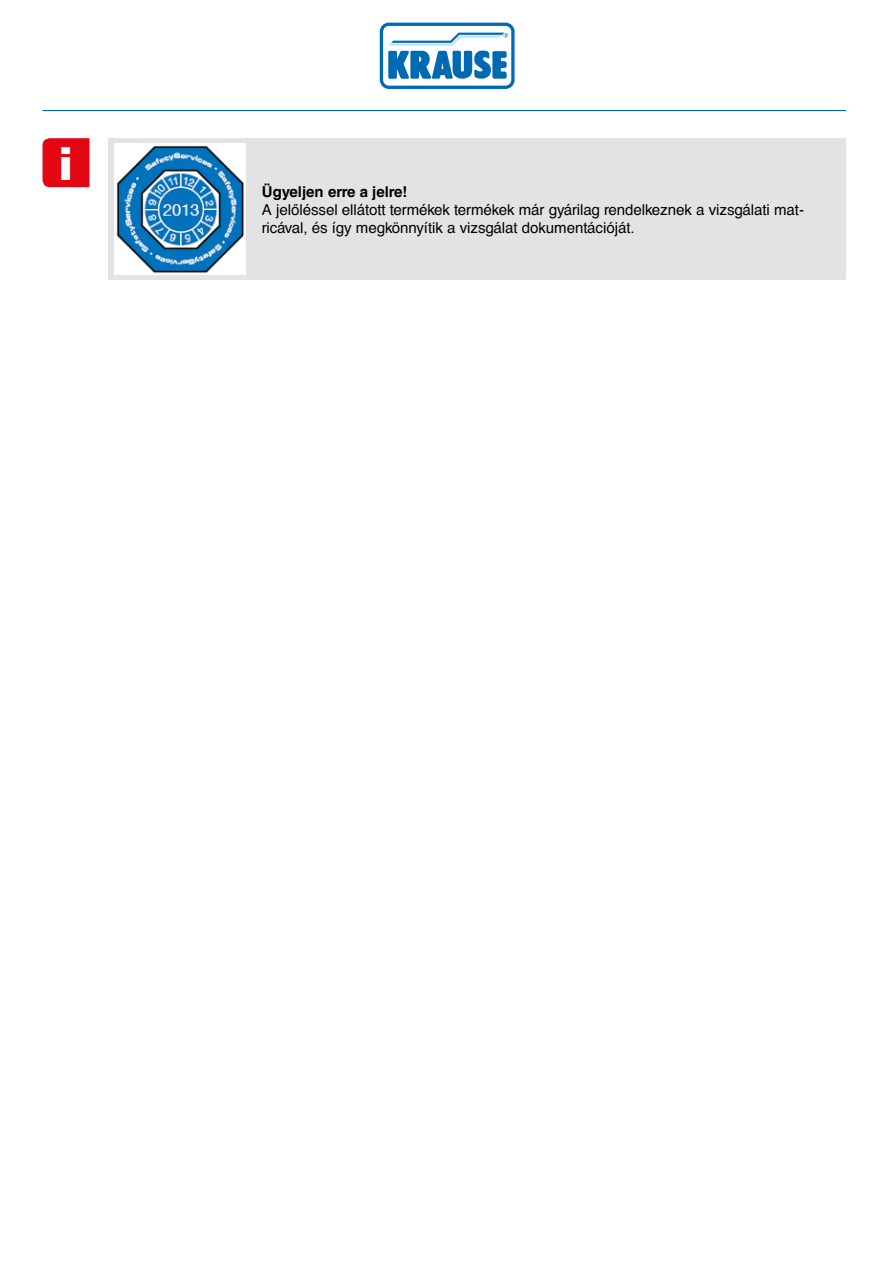
<style>
.page{position:relative;width:893px;height:1263px;background:#fff}
.page>*{position:absolute;margin:0;border:0;box-sizing:border-box;transform-origin:0 0}
.t1{font:48.9px "Microgramma D Bold Exte";color:#fff}
.t2{font:15px/18px "Helvetica CE";color:#000}
.t3{font:700 15px "Helvetica CE";color:#000}
</style>
<div class="page">
<div style="left:43px;top:138px;width:46px;height:49px;background:#e30613"></div>
<div style="left:108px;top:138px;width:738px;height:142px;background:#e3e3e3"></div>
<img style="left:115px;top:143px;width:131px;height:131px">
<svg style="left:378px;top:21px;width:138px;height:69px"></svg>
<svg style="left:380px;top:23px;width:135px;height:66px"></svg>
<hr style="left:43px;top:110px;width:803px;height:1px;background:#0069b4">
<h1 class="t1" style="left:59px;top:130px;width:14px">i</h1>
<p class="t3" style="left:262px;top:182px;width:147px">Ügyeljen erre a jelre!</p>
<p class="t2" style="left:262px;top:200px;width:544px">A jelőléssel ellátott termékek termékek már gyárilag rendelkeznek a vizsgálati mat&shy;ricával, és így megkönnyítik a vizsgálat dokumentációját.</p>
</div>
